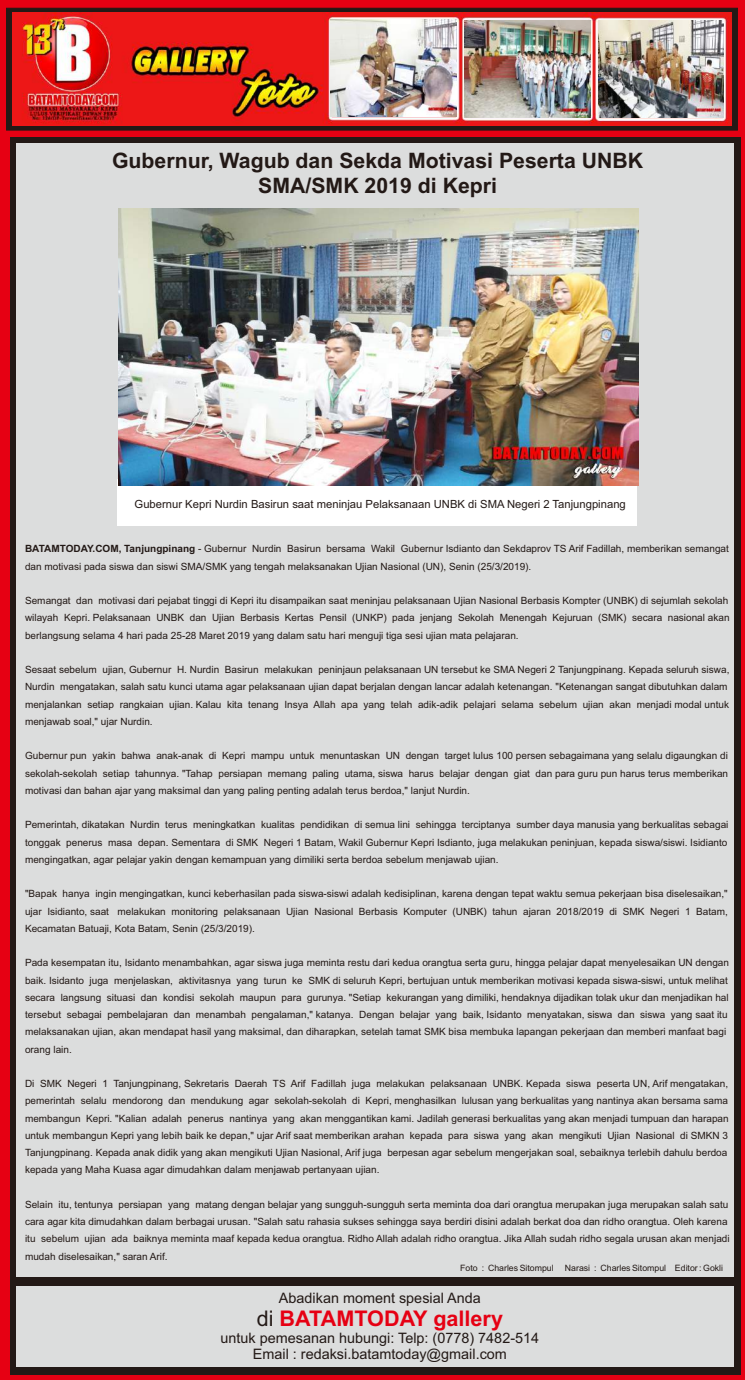
<style>
.page{position:relative;width:745px;height:1380px;background:#fff}
.page>*{position:absolute;margin:0;border:0;box-sizing:border-box;transform-origin:0 0}
.t1{font:700 21.62px "Arial";color:#e60013}
.t2{font:700 21.25px/25.2px "Arial";color:#231916;text-align:center}
.t3{font:14.38px/16.1px "Arial";color:#231916;text-align:center}
.t4{font:11.25px "Arial";color:#231916}
.t5{font:10px/17.2px "Arial";color:#231916}
.t6{font:8.75px "Arial";color:#231916}
.s1{font-weight:700}
.s2{font-weight:400;color:#231916}
</style>
<div class="page">
<div style="left:0;top:0;width:744px;height:1380px;background:#e60013"></div>
<div style="left:10px;top:137px;width:730px;height:1238px;background:#231916"></div>
<div style="left:16px;top:143px;width:717px;height:1134px;background:#dcdddd"></div>
<div style="left:16px;top:1286px;width:717px;height:81px;background:#dcdddd"></div>
<svg style="left:6px;top:8px;width:731px;height:122px;background:#451815"></svg>
<div style="left:118px;top:479px;width:518px;height:47px;background:#fff"></div>
<img style="left:12px;top:13px;width:719px;height:112px">
<img style="left:118px;top:208px;width:519px;height:278px">
<img style="left:330px;top:20px;width:126px;height:97px">
<img style="left:464px;top:21px;width:125px;height:96px">
<img style="left:597px;top:21px;width:126px;height:96px">
<h2 class="t2" style="left:112px;top:150px;width:532px">Gubernur, Wagub dan Sekda Motivasi Peserta UNBK<br>SMA/SMK 2019 di Kepri</h2>
<p class="t4" style="left:134px;top:500px;width:492px">Gubernur Kepri Nurdin Basirun saat meninjau Pelaksanaan UNBK di SMA Negeri 2 Tanjungpinang</p>
<p class="t5" style="left:25px;top:541px;width:704px"><span class="s1">BATAMTODAY.COM, Tanjungpinang</span> - Gubernur Nurdin Basirun bersama Wakil Gubernur Isdianto dan Sekdaprov TS Arif Fadillah, memberikan semangat dan motivasi pada siswa dan siswi SMA/SMK yang tengah melaksanakan Ujian Nasional (UN), Senin (25/3/2019).</p>
<p class="t5" style="left:25px;top:593px;width:705px;text-align:justify">Semangat dan motivasi dari pejabat tinggi di Kepri itu disampaikan saat meninjau pelaksanaan Ujian Nasional Berbasis Kompter (UNBK) di sejumlah sekolah wilayah Kepri. Pelaksanaan UNBK dan Ujian Berbasis Kertas Pensil (UNKP) pada jenjang Sekolah Menengah Kejuruan (SMK) secara nasional akan berlangsung selama 4 hari pada 25-28 Maret 2019 yang dalam satu hari menguji tiga sesi ujian mata pelajaran.</p>
<p class="t5" style="left:25px;top:662px;width:705px">Sesaat sebelum ujian, Gubernur H. Nurdin Basirun melakukan peninjaun pelaksanaan UN tersebut ke SMA Negeri 2 Tanjungpinang. Kepada seluruh siswa, Nurdin mengatakan, salah satu kunci utama agar pelaksanaan ujian dapat berjalan dengan lancar adalah ketenangan. "Ketenangan sangat dibutuhkan dalam menjalankan setiap rangkaian ujian. Kalau kita tenang Insya Allah apa yang telah adik-adik pelajari selama sebelum ujian akan menjadi modal untuk menjawab soal," ujar Nurdin.</p>
<p class="t5" style="left:25px;top:748px;width:704px;text-align:justify">Gubernur pun yakin bahwa anak-anak di Kepri mampu untuk menuntaskan UN dengan target lulus 100 persen sebagaimana yang selalu digaungkan di sekolah-sekolah setiap tahunnya. "Tahap persiapan memang paling utama, siswa harus belajar dengan giat dan para guru pun harus terus memberikan motivasi dan bahan ajar yang maksimal dan yang paling penting adalah terus berdoa," lanjut Nurdin.</p>
<p class="t5" style="left:25px;top:817px;width:704px;text-align:justify">Pemerintah, dikatakan Nurdin terus meningkatkan kualitas pendidikan di semua lini sehingga terciptanya sumber daya manusia yang berkualitas sebagai tonggak penerus masa depan. Sementara di SMK Negeri 1 Batam, Wakil Gubernur Kepri Isdianto, juga melakukan peninjuan, kepada siswa/siswi. Isidianto mengingatkan, agar pelajar yakin dengan kemampuan yang dimiliki serta berdoa sebelum menjawab ujian.</p>
<p class="t5" style="left:25px;top:886px;width:703px;text-align:justify">"Bapak hanya ingin mengingatkan, kunci keberhasilan pada siswa-siswi adalah kedisiplinan, karena dengan tepat waktu semua pekerjaan bisa diselesaikan," ujar Isidianto, saat melakukan monitoring pelaksanaan Ujian Nasional Berbasis Komputer (UNBK) tahun ajaran 2018/2019 di SMK Negeri 1 Batam, Kecamatan Batuaji, Kota Batam, Senin (25/3/2019).</p>
<p class="t5" style="left:25px;top:955px;width:705px">Pada kesempatan itu, Isidanto menambahkan, agar siswa juga meminta restu dari kedua orangtua serta guru, hingga pelajar dapat menyelesaikan UN dengan baik. Isidanto juga menjelaskan, aktivitasnya yang turun ke SMK di seluruh Kepri, bertujuan untuk memberikan motivasi kepada siswa-siswi, untuk melihat secara langsung situasi dan kondisi sekolah maupun para gurunya. "Setiap kekurangan yang dimiliki, hendaknya dijadikan tolak ukur dan menjadikan hal tersebut sebagai pembelajaran dan menambah pengalaman," katanya. Dengan belajar yang baik, Isidanto menyatakan, siswa dan siswa yang saat itu melaksanakan ujian, akan mendapat hasil yang maksimal, dan diharapkan, setelah tamat SMK bisa membuka lapangan pekerjaan dan memberi manfaat bagi orang lain.</p>
<p class="t5" style="left:25px;top:1076px;width:704px">Di SMK Negeri 1 Tanjungpinang, Sekretaris Daerah TS Arif Fadillah juga melakukan pelaksanaan UNBK. Kepada siswa peserta UN, Arif mengatakan, pemerintah selalu mendorong dan mendukung agar sekolah-sekolah di Kepri, menghasilkan lulusan yang berkualitas yang nantinya akan bersama sama membangun Kepri. "Kalian adalah penerus nantinya yang akan menggantikan kami. Jadilah generasi berkualitas yang akan menjadi tumpuan dan harapan untuk membangun Kepri yang lebih baik ke depan," ujar Arif saat memberikan arahan kepada para siswa yang akan mengikuti Ujian Nasional di SMKN 3<br>Tanjungpinang. Kepada anak didik yang akan mengikuti Ujian Nasional, Arif juga berpesan agar sebelum mengerjakan soal, sebaiknya terlebih dahulu berdoa kepada yang Maha Kuasa agar dimudahkan dalam menjawab pertanyaan ujian.</p>
<p class="t5" style="left:25px;top:1197px;width:705px">Selain itu, tentunya persiapan yang matang dengan belajar yang sungguh-sungguh serta meminta doa dari orangtua merupakan juga merupakan salah satu cara agar kita dimudahkan dalam berbagai urusan. "Salah satu rahasia sukses sehingga saya berdiri disini adalah berkat doa dan ridho orangtua. Oleh karena itu sebelum ujian ada baiknya meminta maaf kepada kedua orangtua. Ridho Allah adalah ridho orangtua. Jika Allah sudah ridho segala urusan akan menjadi mudah diselesaikan," saran Arif.</p>
<p class="t6" style="left:460px;top:1264px;width:95px">Foto : Charles Sitompul</p>
<p class="t6" style="left:564px;top:1264px;width:160px">Narasi : Charles Sitompul Editor : Gokli</p>
<h3 class="t3" style="left:279px;top:1291px;width:203px">Abadikan moment spesial Anda</h3>
<h1 class="t1" style="left:256px;top:1310px;width:247px"><span class="s2">di</span> BATAMTODAY gallery</h1>
<h3 class="t3" style="left:220px;top:1331px;width:320px">untuk pemesanan hubungi: Telp: (0778) 7482-514<br>Email : redaksi.batamtoday@gmail.com</h3>
</div>
